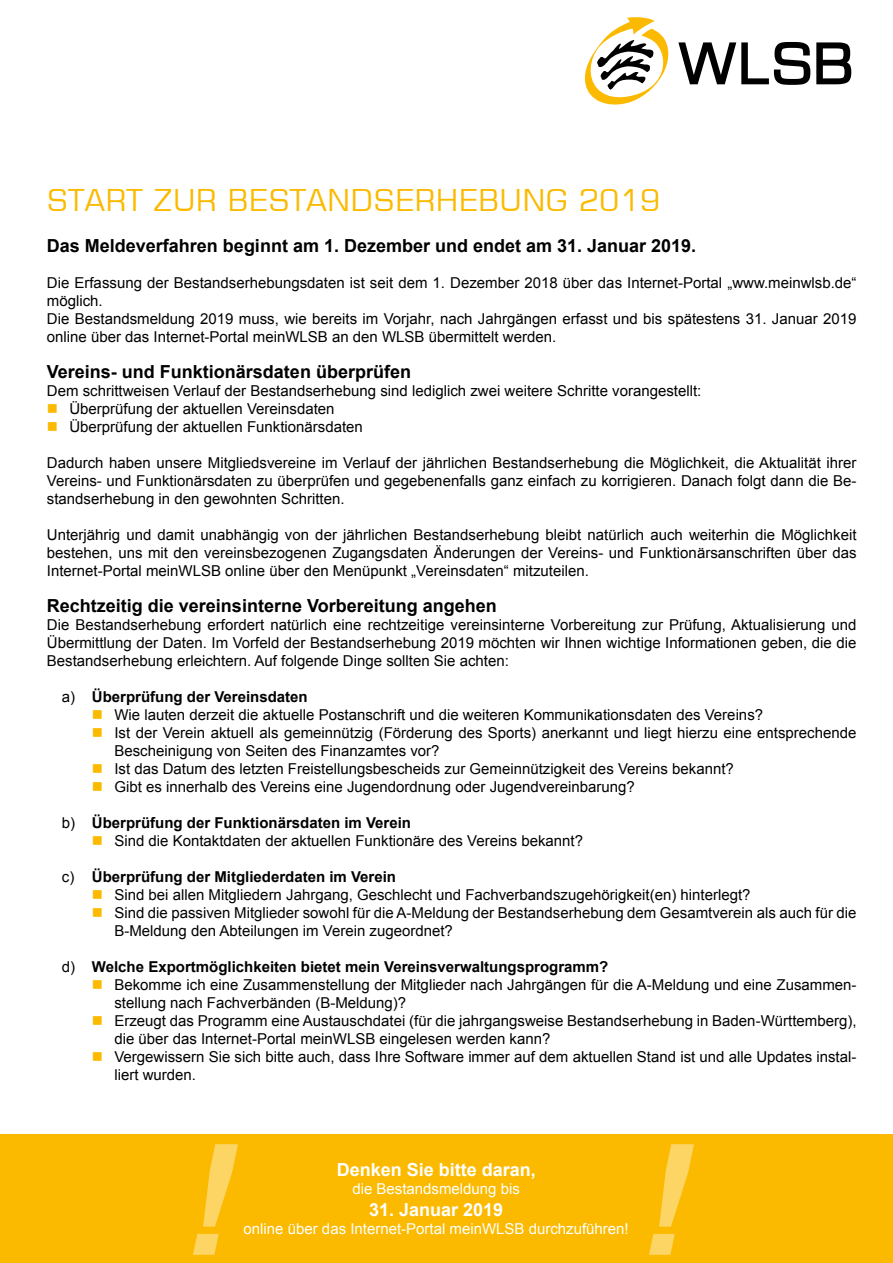
<style>
.page{position:relative;width:893px;height:1263px;background:#fff}
.page>*{position:absolute;margin:0;border:0;box-sizing:border-box;transform-origin:0 0}
.t1{font:italic 700 154.5px "Arial";color:#fff}
.t2{font:30px "Square 721 BT";letter-spacing:.01em;color:#fbba00}
.t3{font:700 18px "Arial";color:#000}
.t4{font:700 18px "Arial";color:#fff}
.t5{font:15px/18px "Arial";color:#000}
.t6{font:15px "Arial";color:#fff}
.s1{font-weight:700}
</style>
<div class="page">
<svg style="left:585px;top:17px;width:84px;height:88px"></svg>
<svg style="left:678px;top:42px;width:132px;height:43px"></svg>
<svg style="left:816px;top:42px;width:35px;height:42px"></svg>
<div style="left:0;top:1134px;width:893px;height:129px;background:#fbba00"></div>
<h2 class="t2" style="left:47px;top:181px;width:615px">START ZUR BESTANDSERHEBUNG 2019</h2>
<p class="t3" style="left:47px;top:233px;width:651px">Das Meldeverfahren beginnt am 1. Dezember und endet am 31. Januar 2019.</p>
<p class="t5" style="left:47px;top:274px;width:811px">Die Erfassung der Bestandserhebungsdaten ist seit dem 1. Dezember 2018 über das Internet-Portal „www.meinwlsb.de“ möglich.<br>Die Bestandsmeldung 2019 muss, wie bereits im Vorjahr, nach Jahrgängen erfasst und bis spätestens 31. Januar 2019 online über das Internet-Portal meinWLSB an den WLSB übermittelt werden.</p>
<p class="t3" style="left:47px;top:359px;width:366px">Vereins- und Funktionärsdaten überprüfen</p>
<p class="t5" style="left:69px;top:382px;width:633px;text-indent:-22px">Dem schrittweisen Verlauf der Bestandserhebung sind lediglich zwei weitere Schritte vorangestellt:<br>Überprüfung der aktuellen Vereinsdaten<br>Überprüfung der aktuellen Funktionärsdaten</p>
<p class="t5" style="left:47px;top:454px;width:811px;text-align:justify">Dadurch haben unsere Mitgliedsvereine im Verlauf der jährlichen Bestandserhebung die Möglichkeit, die Aktualität ihrer Vereins- und Funktionärsdaten zu überprüfen und gegebenenfalls ganz einfach zu korrigieren. Danach folgt dann die Be&shy;standserhebung in den gewohnten Schritten.</p>
<p class="t5" style="left:47px;top:526px;width:811px;text-align:justify">Unterjährig und damit unabhängig von der jährlichen Bestandserhebung bleibt natürlich auch weiterhin die Möglichkeit bestehen, uns mit den vereinsbezogenen Zugangsdaten Änderungen der Vereins- und Funktionärsanschriften über das Internet-Portal meinWLSB online über den Menüpunkt „Vereinsdaten“ mitzuteilen.</p>
<p class="t3" style="left:47px;top:593px;width:451px">Rechtzeitig die vereinsinterne Vorbereitung angehen</p>
<p class="t5" style="left:47px;top:616px;width:811px;text-align:justify">Die Bestandserhebung erfordert natürlich eine rechtzeitige vereinsinterne Vorbereitung zur Prüfung, Aktualisierung und Übermittlung der Daten. Im Vorfeld der Bestandserhebung 2019 möchten wir Ihnen wichtige Informationen geben, die die Bestandserhebung erleichtern. Auf folgende Dinge sollten Sie achten:</p>
<p class="t5" style="left:114px;top:688px;width:744px;text-indent:-53px">a) <span class="s1">Überprüfung der Vereinsdaten<br></span>Wie lauten derzeit die aktuelle Postanschrift und die weiteren Kommunikationsdaten des Vereins?<br>Ist der Verein aktuell als gemeinnützig (Förderung des Sports) anerkannt und liegt hierzu eine entsprechende Bescheinigung von Seiten des Finanzamtes vor?<br>Ist das Datum des letzten Freistellungsbescheids zur Gemeinnützigkeit des Vereins bekannt?<br>Gibt es innerhalb des Vereins eine Jugendordnung oder Jugendvereinbarung?</p>
<p class="t5" style="left:114px;top:814px;width:470px;text-indent:-53px">b) <span class="s1">Überprüfung der Funktionärsdaten im Verein<br></span>Sind die Kontaktdaten der aktuellen Funktionäre des Vereins bekannt?</p>
<p class="t5" style="left:114px;top:868px;width:744px;text-indent:-53px">c) <span class="s1">Überprüfung der Mitgliederdaten im Verein<br></span>Sind bei allen Mitgliedern Jahrgang, Geschlecht und Fachverbandszugehörigkeit(en) hinterlegt?<br>Sind die passiven Mitglieder sowohl für die A-Meldung der Bestandserhebung dem Gesamtverein als auch für die B-Meldung den Abteilungen im Verein zugeordnet?</p>
<p class="t5" style="left:114px;top:958px;width:744px;text-indent:-53px">d) <span class="s1">Welche Exportmöglichkeiten bietet mein Vereinsverwaltungsprogramm?<br></span>Bekomme ich eine Zusammenstellung der Mitglieder nach Jahrgängen für die A-Meldung und eine Zusammen&shy;stellung nach Fachverbänden (B-Meldung)?<br>Erzeugt das Programm eine Austauschdatei (für die jahrgangsweise Bestandserhebung in Baden-Württemberg), die über das Internet-Portal meinWLSB eingelesen werden kann?<br>Vergewissern Sie sich bitte auch, dass Ihre Software immer auf dem aktuellen Stand ist und alle Updates instal&shy;liert wurden.</p>
<h1 class="t1" style="left:183px;top:1097px;width:53px">!</h1>
<p class="t4" style="left:337px;top:1157px;width:201px">Denken Sie bitte daran,</p>
<p class="t6" style="left:352px;top:1179px;width:169px">die Bestandsmeldung bis</p>
<p class="t4" style="left:369px;top:1197px;width:136px">31. Januar 2019</p>
<p class="t6" style="left:244px;top:1218px;width:387px">online über das Internet-Portal meinWLSB durchzuführen!</p>
<h1 class="t1" style="left:639px;top:1097px;width:53px">!</h1>
</div>
